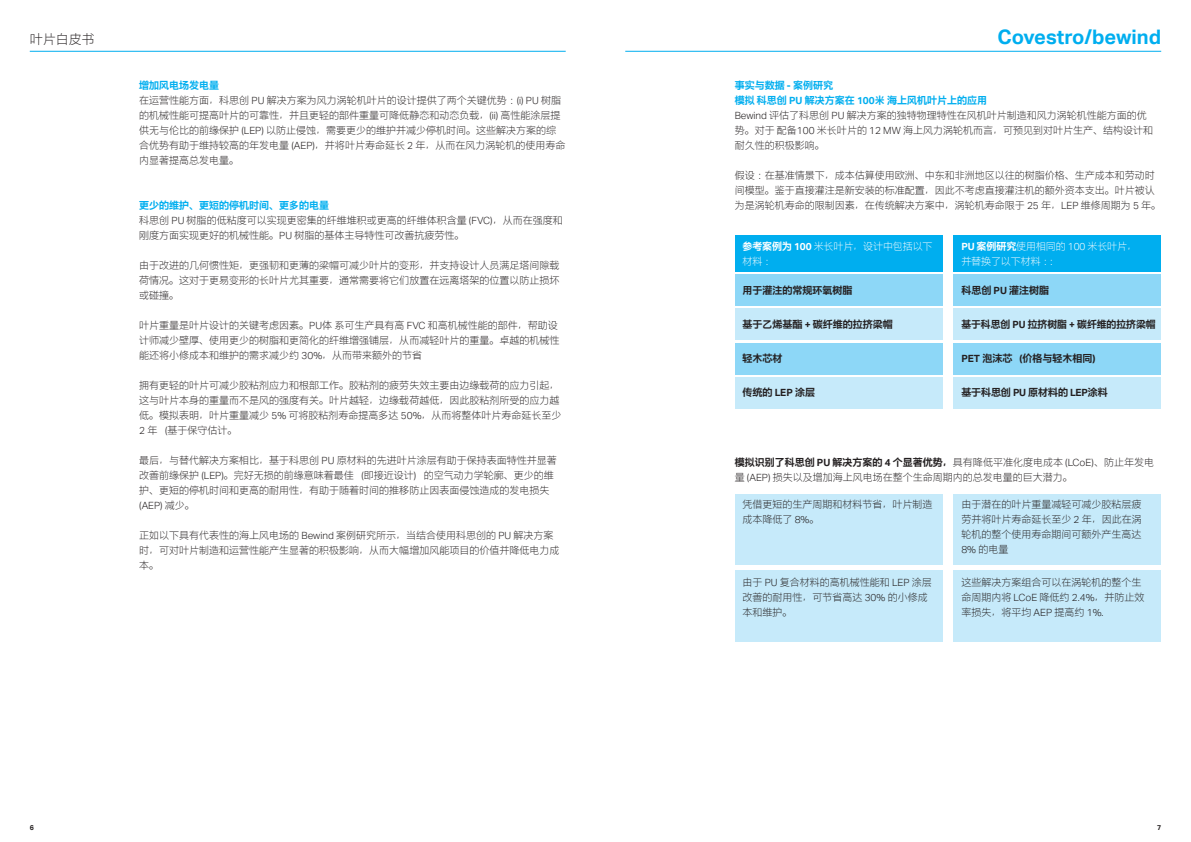
<style>
.page{position:relative;width:1191px;height:842px;background:#fff}
.page>*{position:absolute;margin:0;border:0;box-sizing:border-box;transform-origin:0 0}
.t1{font:700 20px "Aktiv Grotesk";color:#00aeef}
.t2{font:300 13px "Aktiv Grotesk CNSG";color:#231f20}
.t3{font:300 10px/15px "Aktiv Grotesk CNSG";color:#231f20}
.t4{font:700 10px "Aktiv Grotesk CNSG";color:#231f20}
.t5{font:700 10px/15px "Aktiv Grotesk CNSG";color:#00aeef}
.t6{font:300 10px/15px "Aktiv Grotesk CNSG";letter-spacing:-.01em;color:#fff}
.t7{font:700 7px "Aktiv Grotesk";color:#231f20}
.s1{font-weight:700}
</style>
<div class="page">
<hr style="left:625px;top:51px;width:536px;height:1px;background:#00aeef">
<hr style="left:30px;top:51px;width:536px;height:1px;background:#00aeef">
<div style="left:953px;top:494px;width:208px;height:70px;background:#c6eafa"></div>
<div style="left:734px;top:274px;width:208px;height:32px;background:#8dd7f7"></div>
<div style="left:953px;top:274px;width:208px;height:32px;background:#8dd7f7"></div>
<div style="left:734px;top:343px;width:208px;height:32px;background:#8dd7f7"></div>
<div style="left:953px;top:343px;width:208px;height:32px;background:#8dd7f7"></div>
<div style="left:734px;top:308px;width:208px;height:32px;background:#c6eafa"></div>
<div style="left:953px;top:308px;width:208px;height:32px;background:#c6eafa"></div>
<div style="left:734px;top:377px;width:208px;height:32px;background:#c6eafa"></div>
<div style="left:953px;top:377px;width:208px;height:32px;background:#c6eafa"></div>
<div style="left:734px;top:235px;width:208px;height:37px;background:#00aeef"></div>
<div style="left:953px;top:235px;width:208px;height:37px;background:#00aeef"></div>
<div style="left:953px;top:570px;width:208px;height:71px;background:#c6eafa"></div>
<div style="left:734px;top:494px;width:208px;height:70px;background:#c6eafa"></div>
<div style="left:734px;top:570px;width:208px;height:71px;background:#c6eafa"></div>
<h2 class="t2" style="left:30px;top:31px;width:67px">叶片白皮书</h2>
<h1 class="t1" style="left:997px;top:25px;width:165px">Covestro/bewind</h1>
<p class="t5" style="left:139px;top:78px;width:81px">增加风电场发电量</p>
<p class="t3" style="left:139px;top:93px;width:428px">在运营性能方面，科思创 PU 解决方案为风力涡轮机叶片的设计提供了两个关键优势：(i) PU 树脂的机械性能可提高叶片的可靠性，并且更轻的部件重量可降低静态和动态负载，(ii) 高性能涂层提供无与伦比的前缘保护 (LEP) 以防止侵蚀，需要更少的维护并减少停机时间。这些解决方案的综合优势有助于维持较高的年发电量 (AEP)，并将叶片寿命延长 2 年，从而在风力涡轮机的使用寿命内显著提高总发电量。</p>
<p class="t5" style="left:139px;top:198px;width:191px">更少的维护、更短的停机时间、更多的电量</p>
<p class="t3" style="left:139px;top:213px;width:425px">科思创 PU 树脂的低粘度可以实现更密集的纤维堆积或更高的纤维体积含量 (FVC)，从而在强度和刚度方面实现更好的机械性能。PU 树脂的基体主导特性可改善抗疲劳性。</p>
<p class="t3" style="left:139px;top:258px;width:421px;text-align:justify">由于改进的几何惯性矩，更强韧和更薄的梁帽可减少叶片的变形，并支持设计人员满足塔间隙载荷情况。这对于更易变形的长叶片尤其重要，通常需要将它们放置在远离塔架的位置以防止损坏或碰撞。</p>
<p class="t3" style="left:139px;top:318px;width:421px">叶片重量是叶片设计的关键考虑因素。PU体 系可生产具有高 FVC 和高机械性能的部件，帮助设计师减少壁厚、使用更少的树脂和更简化的纤维增强铺层，从而减轻叶片的重量。卓越的机械性能还将小修成本和维护的需求减少约 30%，从而带来额外的节省</p>
<p class="t3" style="left:139px;top:378px;width:424px">拥有更轻的叶片可减少胶粘剂应力和根部工作。胶粘剂的疲劳失效主要由边缘载荷的应力引起，这与叶片本身的重量而不是风的强度有关。叶片越轻，边缘载荷越低，因此胶粘剂所受的应力越低。模拟表明，叶片重量减少 5% 可将胶粘剂寿命提高多达 50%，从而将整体叶片寿命延长至少2 年（基于保守估计。</p>
<p class="t3" style="left:139px;top:453px;width:419px">最后，与替代解决方案相比，基于科思创 PU 原材料的先进叶片涂层有助于保持表面特性并显著改善前缘保护 (LEP)。完好无损的前缘意味着最佳（即接近设计）的空气动力学轮廓、更少的维护、更短的停机时间和更高的耐用性，有助于随着时间的推移防止因表面侵蚀造成的发电损失(AEP) 减少。</p>
<p class="t3" style="left:139px;top:528px;width:421px">正如以下具有代表性的海上风电场的 Bewind 案例研究所示，当结合使用科思创的 PU 解决方案时，可对叶片制造和运营性能产生显著的积极影响，从而大幅增加风能项目的价值并降低电力成本。</p>
<p class="t5" style="left:734px;top:78px;width:254px">事实与数据 - 案例研究<br>模拟 科思创 PU 解决方案在 100米 海上风机叶片上的应用</p>
<p class="t3" style="left:734px;top:108px;width:420px">Bewind 评估了科思创 PU 解决方案的独特物理特性在风机叶片制造和风力涡轮机性能方面的优势。对于 配备100 米长叶片的 12 MW 海上风力涡轮机而言，可预见到对叶片生产、结构设计和耐久性的积极影响。</p>
<p class="t3" style="left:734px;top:168px;width:428px">假设：在基准情景下，成本估算使用欧洲、中东和非洲地区以往的树脂价格、生产成本和劳动时间模型。鉴于直接灌注是新安装的标准配置，因此不考虑直接灌注机的额外资本支出。叶片被认为是涡轮机寿命的限制因素，在传统解决方案中，涡轮机寿命限于 25 年，LEP 维修周期为 5 年。</p>
<p class="t6" style="left:742px;top:238px;width:192px"><span class="s1">参考案例为 100</span> 米长叶片，设计中包括以下材料：</p>
<p class="t4" style="left:742px;top:283px;width:111px">用于灌注的常规环氧树脂</p>
<p class="t4" style="left:742px;top:317px;width:152px">基于乙烯基酯 + 碳纤维的拉挤梁帽</p>
<p class="t4" style="left:742px;top:351px;width:41px">轻木芯材</p>
<p class="t4" style="left:742px;top:385px;width:74px">传统的 LEP 涂层</p>
<p class="t6" style="left:961px;top:238px;width:177px"><span class="s1">PU 案例研究</span>使用相同的 100 米长叶片，并替换了以下材料：:</p>
<p class="t4" style="left:961px;top:283px;width:89px">科思创 PU 灌注树脂</p>
<p class="t4" style="left:961px;top:317px;width:196px">基于科思创 PU 拉挤树脂 + 碳纤维的拉挤梁帽</p>
<p class="t4" style="left:961px;top:351px;width:136px">PET 泡沫芯（价格与轻木相同)</p>
<p class="t4" style="left:961px;top:385px;width:148px">基于科思创 PU 原材料的 LEP涂料</p>
<p class="t3" style="left:734px;top:455px;width:421px"><span class="s1">模拟识别了科思创 PU 解决方案的 4 个显著优势，</span>具有降低平准化度电成本 (LCoE)、防止年发电量 (AEP) 损失以及增加海上风电场在整个生命周期内的总发电量的巨大潜力。</p>
<p class="t3" style="left:961px;top:497px;width:182px;text-align:justify">由于潜在的叶片重量减轻可减少胶粘层疲劳并将叶片寿命延长至少 2 年，因此在涡轮机的整个使用寿命期间可额外产生高达8% 的电量</p>
<p class="t3" style="left:961px;top:575px;width:185px">这些解决方案组合可以在涡轮机的整个生命周期内将 LCoE 降低约 2.4%，并防止效率损失，将平均 AEP 提高约 1%.</p>
<p class="t3" style="left:742px;top:497px;width:191px">凭借更短的生产周期和材料节省，叶片制造成本降低了 8%。</p>
<p class="t3" style="left:742px;top:575px;width:191px">由于 PU 复合材料的高机械性能和 LEP 涂层改善的耐用性，可节省高达 30% 的小修成本和维护。</p>
<p class="t7" style="left:30px;top:823px;width:6px">6</p>
<p class="t7" style="left:1157px;top:823px;width:6px">7</p>
</div>
